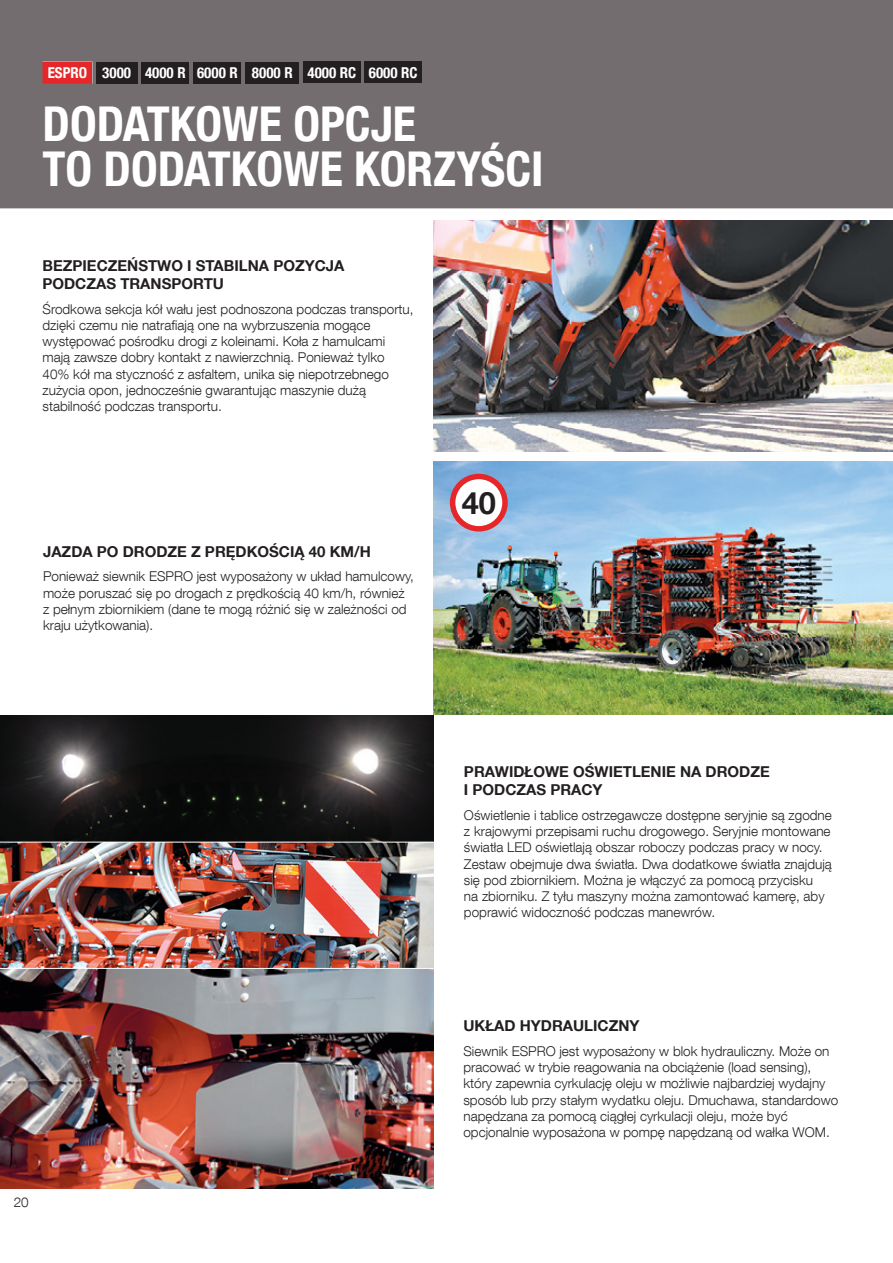
<style>
.page{position:relative;width:893px;height:1263px;background:#fff}
.page>*{position:absolute;margin:0;border:0;box-sizing:border-box;transform-origin:0 0}
.t1{font:700 condensed 48px/45px "Helvetica Neue LT Com";color:#fff}
.t2{font:700 30.75px "Helvetica Neue LT Com";color:#231f20}
.t3{font:700 15px/18px "Helvetica Neue LT Com";color:#231f20}
.t4{font:700 condensed 15px "Helvetica Neue LT Com";color:#fff}
.t5{font:300 13.5px/16.2px "Helvetica Neue LT Com";color:#231f20}
</style>
<div class="page">
<img style="left:434px;top:220px;width:459px;height:231px">
<img style="left:434px;top:461px;width:459px;height:253px">
<div style="left:453px;top:476px;width:52px;height:53px;background:#fff;border-radius:50%"></div>
<div style="left:450px;top:474px;width:58px;height:57px;border:5px solid #e52729;border-radius:50%"></div>
<img style="left:0;top:716px;width:434px;height:472px">
<div style="left:0;top:0;width:893px;height:208px;background:#736d6f"></div>
<hr style="left:0;top:968px;width:434px;height:1px;background:#fff">
<hr style="left:0;top:842px;width:434px;height:1px;background:#fff">
<div style="left:96px;top:62px;width:41px;height:22px;background:#231f20"></div>
<div style="left:141px;top:62px;width:48px;height:22px;background:#231f20"></div>
<div style="left:194px;top:62px;width:47px;height:22px;background:#231f20"></div>
<div style="left:246px;top:62px;width:53px;height:22px;background:#231f20"></div>
<div style="left:303px;top:62px;width:57px;height:21px;background:#231f20"></div>
<div style="left:365px;top:62px;width:57px;height:21px;background:#231f20"></div>
<p class="t4" style="left:48px;top:64px;width:41px">ESPRO</p>
<p class="t4" style="left:102px;top:64px;width:317px">3000 4000 R 6000 R 8000 R 4000 RC 6000 RC</p>
<h1 class="t1" style="left:43px;top:101px;width:502px">DODATKOWE OPCJE<br>TO DODATKOWE KORZYŚCI</h1>
<p class="t3" style="left:43px;top:256px;width:303px">BEZPIECZEŃSTWO I STABILNA POZYCJA<br>PODCZAS TRANSPORTU</p>
<p class="t5" style="left:43px;top:301px;width:373px">Środkowa sekcja kół wału jest podnoszona podczas transportu, dzięki czemu nie natrafiają one na wybrzuszenia mogące występować pośrodku drogi z koleinami. Koła z hamulcami mają zawsze dobry kontakt z nawierzchnią. Ponieważ tylko 40% kół ma styczność z asfaltem, unika się niepotrzebnego zużycia opon, jednocześnie gwarantując maszynie dużą stabilność podczas transportu.</p>
<p class="t3" style="left:43px;top:542px;width:329px">JAZDA PO DRODZE Z PRĘDKOŚCIĄ 40 KM/H</p>
<p class="t5" style="left:43px;top:568px;width:372px">Ponieważ siewnik ESPRO jest wyposażony w układ hamulcowy, może poruszać się po drogach z prędkością 40 km/h, również z pełnym zbiornikiem (dane te mogą różnić się w zależności od kraju użytkowania).</p>
<h2 class="t2" style="left:462px;top:483px;width:36px">40</h2>
<p class="t5" style="left:14px;top:1193px;width:17px">20</p>
<p class="t3" style="left:464px;top:762px;width:307px">PRAWIDŁOWE OŚWIETLENIE NA DRODZE<br>I PODCZAS PRACY</p>
<p class="t5" style="left:464px;top:807px;width:369px">Oświetlenie i tablice ostrzegawcze dostępne seryjnie są zgodne z krajowymi przepisami ruchu drogowego. Seryjnie montowane światła LED oświetlają obszar roboczy podczas pracy w nocy.<br>Zestaw obejmuje dwa światła. Dwa dodatkowe światła znajdują się pod zbiornikiem. Można je włączyć za pomocą przycisku<br>na zbiorniku. Z tyłu maszyny można zamontować kamerę, aby poprawić widoczność podczas manewrów.</p>
<p class="t3" style="left:463px;top:1016px;width:178px">UKŁAD HYDRAULICZNY</p>
<p class="t5" style="left:463px;top:1043px;width:376px">Siewnik ESPRO jest wyposażony w blok hydrauliczny. Może on pracować w trybie reagowania na obciążenie (load sensing), który zapewnia cyrkulację oleju w możliwie najbardziej wydajny sposób lub przy stałym wydatku oleju. Dmuchawa, standardowo napędzana za pomocą ciągłej cyrkulacji oleju, może być opcjonalnie wyposażona w pompę napędzaną od wałka WOM.</p>
</div>
